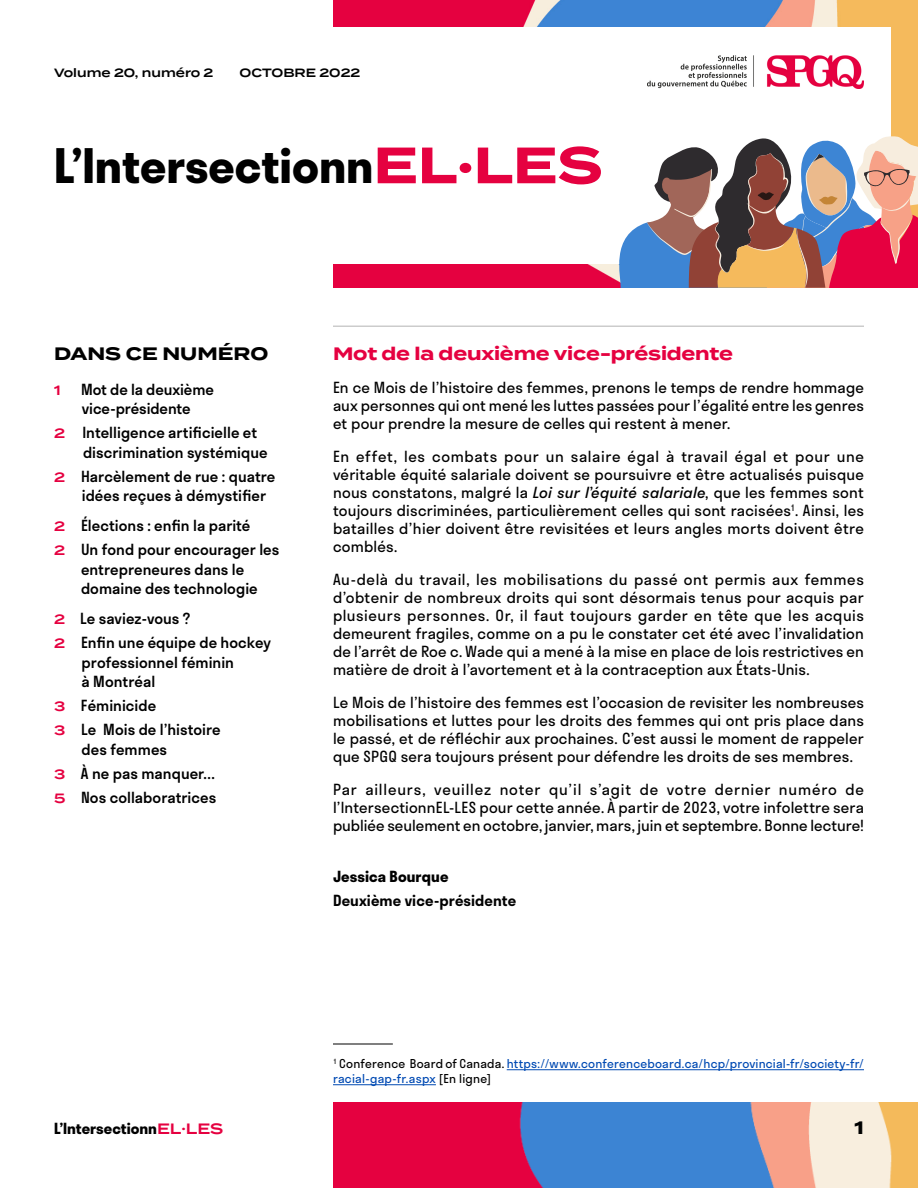
<style>
.page{position:relative;width:918px;height:1188px;background:#fff}
.page>*{position:absolute;margin:0;border:0;box-sizing:border-box;transform-origin:0 0}
.t1{font:700 46.5px "Stratos";color:#000}
.t2{font:700 18px "Termina";letter-spacing:-.01em;color:#e50140}
.h2_TOC{font:700 18px "Termina";color:#000}
.t3{font:15px/18px "Stratos";letter-spacing:.01em;color:#000;text-align:justify}
.t4{font:500 15px/19.5px "Stratos";letter-spacing:.005em;color:#000}
.t5{font:700 15px "Stratos";color:#000}
.t6{font:600 15px "Stratos";letter-spacing:.005em;color:#000}
.t7{font:600 13.5px "Termina";color:#e50140}
.t8{font:12px/15px "Stratos";letter-spacing:.015em;color:#004ab3}
.t9{font:600 12px "Termina";color:#000}
.s1{font-family:"Termina";font-size:51px;color:#e50140}
.s2{font-family:"Termina";font-weight:600;font-size:13.5px;color:#e50140}
.s3{font-style:italic}
.s4{color:#000}
.s5{font-family:"Termina";font-weight:600;color:#e50140}
</style>
<div class="page">
<img style="left:333px;top:0;width:585px;height:288px">
<div style="left:0;top:27px;width:891px;height:236px;background:#fff"></div>
<img style="left:333px;top:1102px;width:585px;height:86px">
<svg style="left:609px;top:136px;width:309px;height:152px"></svg>
<hr style="left:333px;top:326px;width:531px;height:1px;background:#ccc">
<hr style="left:507px;top:1069px;width:357px;height:1px;background:#004ab3">
<hr style="left:333px;top:1084px;width:103px;height:1px;background:#004ab3">
<img style="left:648px;top:55px;width:216px;height:33px">
<hr style="left:333px;top:1044px;width:60px;height:1px;background:#000">
<p class="t9" style="left:54px;top:64px;width:161px">Volume 20, numéro 2</p>
<p class="t9" style="left:240px;top:64px;width:122px">OCTOBRE 2022</p>
<p class="t1" style="left:54px;top:129px;width:550px">L’Intersectionn<span class="s1">EL</span><sup>.</sup><span class="s1">LES</span></p>
<p class="h2_TOC" style="left:54px;top:340px;width:216px">DANS CE NUMÉRO</p>
<p class="t7" style="left:54px;top:380px;width:8px">1</p>
<p class="t4" style="left:81px;top:379px;width:134px">Mot de la deuxième vice-présidente</p>
<p class="t4" style="left:83px;top:422px;width:186px;text-indent:-29px"><span class="s2">2</span> Intelligence artificielle et discrimination systémique</p>
<p class="t4" style="left:82px;top:466px;width:195px;text-indent:-28px"><span class="s2">2</span> Harcèlement de rue : quatre idées reçues à démystifier</p>
<p class="t4" style="left:54px;top:515px;width:198px"><span class="s2">2</span> Élections : enfin la parité</p>
<p class="t4" style="left:54px;top:539px;width:227px;text-align:center"><span class="s2">2</span> Un fond pour encourager les entrepreneures dans le domaine des technologie</p>
<p class="t4" style="left:54px;top:608px;width:138px"><span class="s2">2</span> Le saviez-vous ?</p>
<p class="t4" style="left:82px;top:632px;width:191px;text-indent:-28px"><span class="s2">2</span> Enfin une équipe de hockey professionnel féminin<br>à Montréal</p>
<p class="t4" style="left:54px;top:695px;width:104px"><span class="s2">3</span> Féminicide</p>
<p class="t4" style="left:82px;top:719px;width:141px;text-indent:-28px"><span class="s2">3</span> Le Mois de l’histoire des femmes</p>
<p class="t4" style="left:54px;top:763px;width:163px"><span class="s2">3</span> À ne pas manquer...</p>
<p class="t4" style="left:54px;top:787px;width:164px"><span class="s2">5</span> Nos collaboratrices</p>
<p class="t2" style="left:333px;top:340px;width:402px">Mot de la deuxième vice-présidente</p>
<p class="t3" style="left:333px;top:378px;width:532px">En ce Mois de l’histoire des femmes, prenons le temps de rendre hommage aux personnes qui ont mené les luttes passées pour l’égalité entre les genres et pour prendre la mesure de celles qui restent à mener.</p>
<p class="t3" style="left:333px;top:447px;width:533px">En effet, les combats pour un salaire égal à travail égal et pour une véritable équité salariale doivent se poursuivre et être actualisés puisque nous constatons, malgré la <span class="s3">Loi sur l’équité salariale,</span> que les femmes sont toujours discriminées, particulièrement celles qui sont racisées<sup>1</sup>. Ainsi, les batailles d’hier doivent être revisitées et leurs angles morts doivent être comblés.</p>
<p class="t3" style="left:333px;top:570px;width:533px">Au-delà du travail, les mobilisations du passé ont permis aux femmes d’obtenir de nombreux droits qui sont désormais tenus pour acquis par plusieurs personnes. Or, il faut toujours garder en tête que les acquis demeurent fragiles, comme on a pu le constater cet été avec l’invalidation de l’arrêt de Roe c. Wade qui a mené à la mise en place de lois restrictives en matière de droit à l’avortement et à la contraception aux États-Unis.</p>
<p class="t3" style="left:333px;top:693px;width:533px">Le Mois de l’histoire des femmes est l’occasion de revisiter les nombreuses mobilisations et luttes pour les droits des femmes qui ont pris place dans le passé, et de réfléchir aux prochaines. C’est aussi le moment de rappeler que SPGQ sera toujours présent pour défendre les droits de ses membres.</p>
<p class="t3" style="left:333px;top:780px;width:533px">Par ailleurs, veuillez noter qu’il s’agit de votre dernier numéro de l’IntersectionnEL-LES pour cette année. À partir de 2023, votre infolettre sera publiée seulement en octobre, janvier, mars, juin et septembre. Bonne lecture!</p>
<p class="t5" style="left:333px;top:864px;width:117px">Jessica Bourque</p>
<p class="t6" style="left:333px;top:888px;width:185px">Deuxième vice-présidente</p>
<p class="t8" style="left:333px;top:1056px;width:532px"><sup>1</sup> <span class="s4">Conference Board of Canada.</span> https://www.conferenceboard.ca/hcp/provincial-fr/society-fr/ racial-gap-fr.aspx <span class="s4">[En ligne]</span></p>
<p class="t5" style="left:54px;top:1116px;width:171px">L’Intersectionn<span class="s5">EL</span><sup>.</sup><span class="s5">LES</span></p>
<p class="h2_TOC" style="left:855px;top:1114px;width:11px">1</p>
</div>
